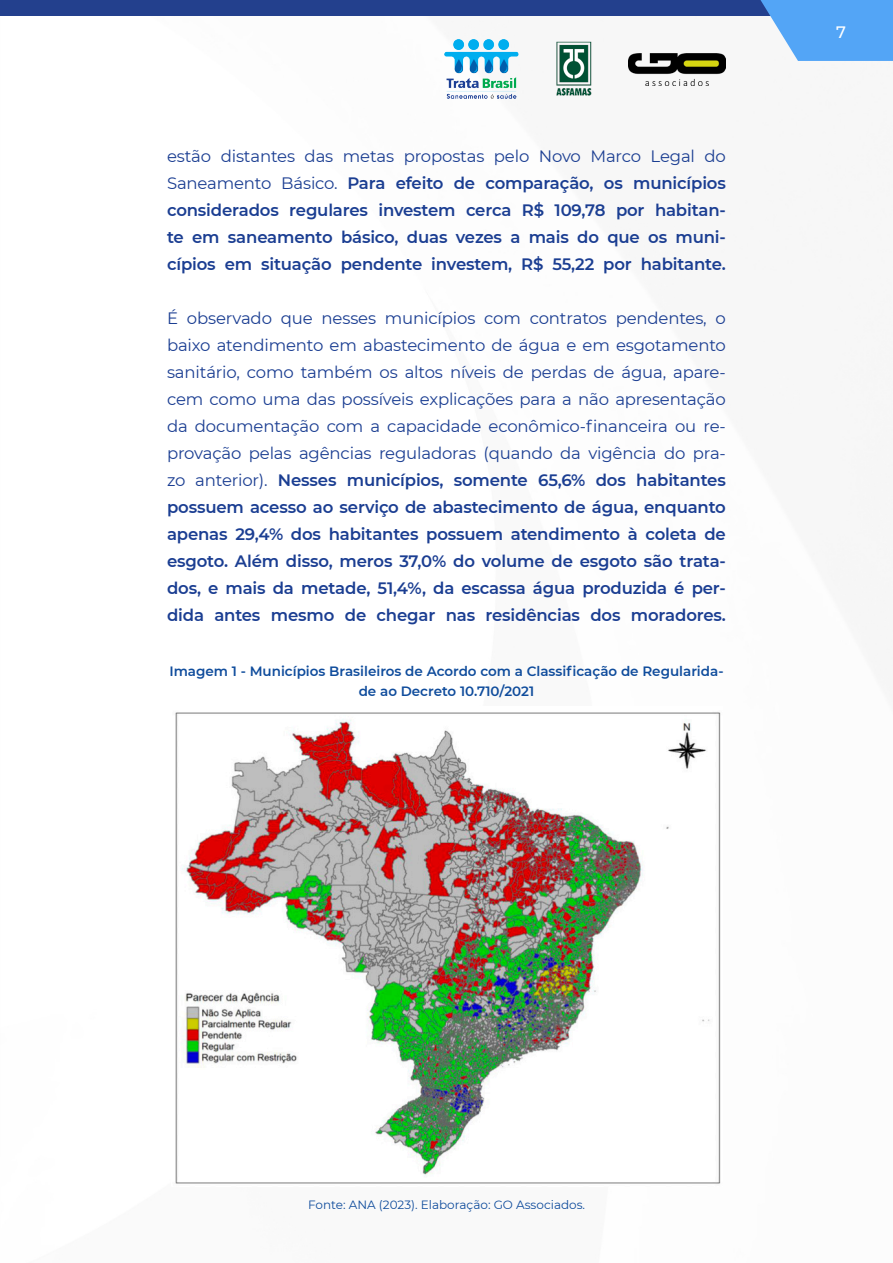
<style>
.page{position:relative;width:893px;height:1263px;background:#fff}
.page>*{position:absolute;margin:0;border:0;box-sizing:border-box;transform-origin:0 0}
.t1{font:16.5px/27px "Montserrat";letter-spacing:-.01em;color:#1b3e92;text-align:justify}
.t2{font:600 16.5px/27px "Montserrat";letter-spacing:-.01em;color:#1b3e92;text-align:justify}
.t3{font:500 16.5px "Montserrat";color:#fff}
.t4{font:600 13.5px/19.5px "Montserrat";color:#0f4c9c;text-align:center}
.t5{font:12px "Montserrat";color:#0f4c9c}
.s1{font-weight:400}
.s2{font-weight:600}
</style>
<div class="page">
<div style="left:0;top:0;width:893px;height:16px;background:#23408d"></div>
<svg style="left:760px;top:0;width:133px;height:61px;background:#68aef5"></svg>
<img style="left:628px;top:53px;width:98px;height:32px">
<img style="left:556px;top:41px;width:36px;height:55px">
<img style="left:445px;top:40px;width:73px;height:59px">
<img style="left:175px;top:712px;width:546px;height:472px">
<p class="t2" style="left:167px;top:142px;width:560px"><span class="s1">estão distantes das metas propostas pelo Novo Marco Legal do Saneamento Básico.</span> Para efeito de comparação, os municípios considerados regulares investem cerca R$ 109,78 por habitan&shy;te em saneamento básico, duas vezes a mais do que os muni&shy;cípios em situação pendente investem, R$ 55,22 por habitante.</p>
<p class="t1" style="left:167px;top:304px;width:560px">É observado que nesses municípios com contratos pendentes, o baixo atendimento em abastecimento de água e em esgotamento sanitário, como também os altos níveis de perdas de água, apare&shy;cem como uma das possíveis explicações para a não apresentação da documentação com a capacidade econômico-financeira ou re&shy;provação pelas agências reguladoras (quando da vigência do pra&shy;zo anterior). <span class="s2">Nesses municípios, somente 65,6% dos habitantes possuem acesso ao serviço de abastecimento de água, enquanto apenas 29,4% dos habitantes possuem atendimento à coleta de esgoto. Além disso, meros 37,0% do volume de esgoto são trata&shy;dos, e mais da metade, 51,4%, da escassa água produzida é per&shy;dida antes mesmo de chegar nas residências dos moradores.</span></p>
<p class="t4" style="left:169px;top:661px;width:556px">Imagem 1 - Municípios Brasileiros de Acordo com a Classificação de Regularida&shy;de ao Decreto 10.710/2021</p>
<p class="t3" style="left:836px;top:21px;width:11px">7</p>
<p class="t5" style="left:308px;top:1197px;width:278px">Fonte: ANA (2023). Elaboração: GO Associados.</p>
</div>
